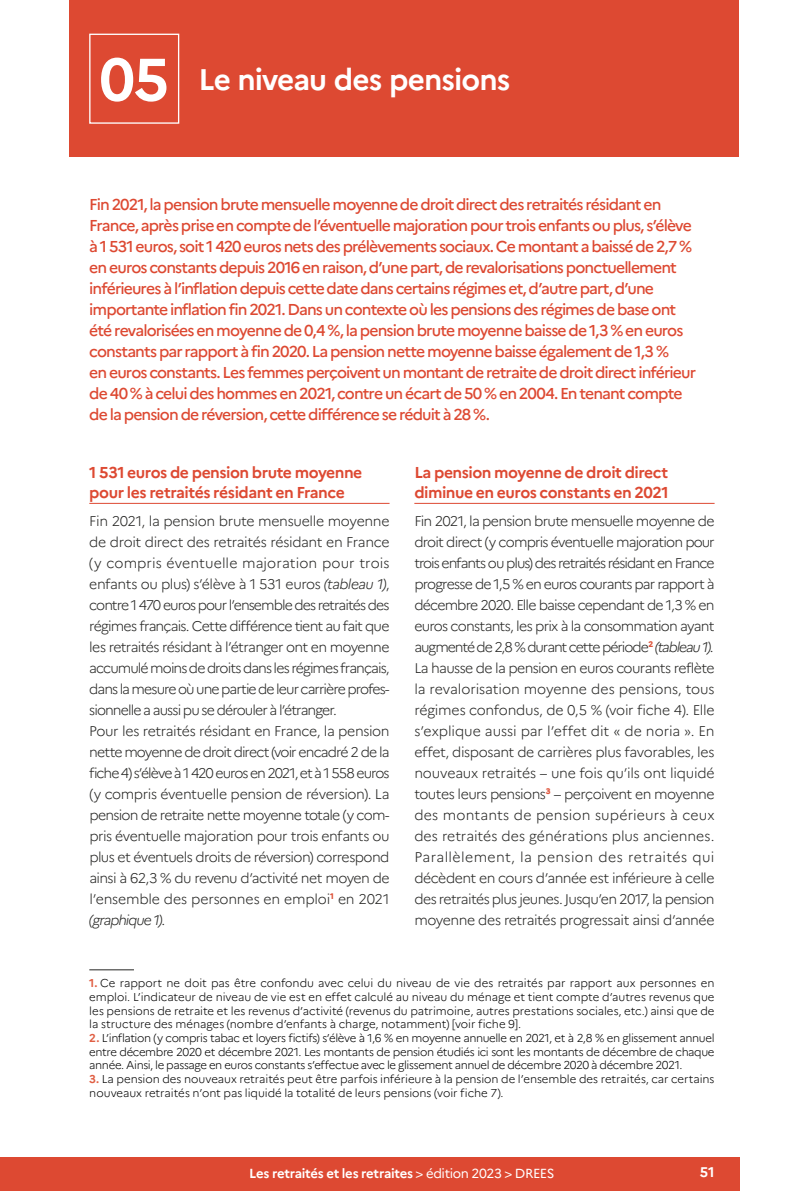
<style>
.page{position:relative;width:794px;height:1191px;background:#fff}
.page>*{position:absolute;margin:0;border:0;box-sizing:border-box;transform-origin:0 0}
.t1{font:700 29.75px "Marianne";letter-spacing:-.03em;color:#fff}
.t2{font:500 15.75px/21px "Marianne";letter-spacing:-.06em;color:#dd4932}
.t3{font:700 15.75px/19.2px "Marianne";letter-spacing:-.03em;color:#dd4932}
.t4{font:300 14px/21px "Marianne";letter-spacing:-.045em;color:#252523}
.t5{font:700 14px "Marianne";color:#fff}
.t6{font:700 13.12px "Marianne";letter-spacing:-.025em;color:#fff}
.t7{font:300 11.38px/13.7px "Marianne";letter-spacing:-.005em;color:#000;text-align:justify}
.s1{font-size:59.5px}
.s2{font-style:italic}
.s3{font-weight:700;color:#e05e43}
.s4{font-weight:400}
</style>
<div class="page">
<div style="left:0;top:1157px;width:739px;height:34px;background:#dd4932"></div>
<div style="left:69px;top:0;width:670px;height:156px;background:#dd4932"></div>
<div style="left:89px;top:34px;width:90px;height:90px;border:1px solid #fff"></div>
<hr style="left:89px;top:969px;width:45px;height:1px;background:#252523">
<hr style="left:89px;top:503px;width:300px;height:1px;background:#dd4932">
<hr style="left:414px;top:503px;width:300px;height:1px;background:#dd4932">
<h1 class="t1" style="left:99px;top:61px;width:412px"><span class="s1">05</span> Le niveau des pensions</h1>
<p class="t2" style="left:89px;top:194px;width:608px">Fin 2021, la pension brute mensuelle moyenne de droit direct des retraités résidant en France, après prise en compte de l’éventuelle majoration pour trois enfants ou plus, s’élève à 1 531 euros, soit 1 420 euros nets des prélèvements sociaux. Ce montant a baissé de 2,7 % en euros constants depuis 2016 en raison, d’une part, de revalorisations ponctuellement inférieures à l’inflation depuis cette date dans certains régimes et, d’autre part, d’une importante inflation fin 2021. Dans un contexte où les pensions des régimes de base ont été revalorisées en moyenne de 0,4 %, la pension brute moyenne baisse de 1,3 % en euros constants par rapport à fin 2020. La pension nette moyenne baisse également de 1,3 %<br>en euros constants. Les femmes perçoivent un montant de retraite de droit direct inférieur de 40 % à celui des hommes en 2021, contre un écart de 50 % en 2004. En tenant compte de la pension de réversion, cette différence se réduit à 28 %.</p>
<p class="t3" style="left:89px;top:463px;width:275px">1 531 euros de pension brute moyenne pour les retraités résidant en France</p>
<p class="t4" style="left:89px;top:510px;width:302px">Fin 2021, la pension brute mensuelle moyenne de droit direct des retraités résidant en France (y compris éventuelle majoration pour trois enfants ou plus) s’élève à 1 531 euros <span class="s2">(tableau 1)</span>, contre 1 470 euros pour l’ensemble des retraités des régimes français. Cette différence tient au fait que les retraités résidant à l’étranger ont en moyenne accumulé moins de droits dans les régimes français, dans la mesure où une partie de leur carrière profes&shy;sionnelle a aussi pu se dérouler à l’étranger.<br>Pour les retraités résidant en France, la pension nette moyenne de droit direct (voir encadré 2 de la fiche 4) s’élève à 1 420 euros en 2021, et à 1 558 euros (y compris éventuelle pension de réversion). La pension de retraite nette moyenne totale (y com&shy;pris éventuelle majoration pour trois enfants ou plus et éventuels droits de réversion) correspond ainsi à 62,3 % du revenu d’activité net moyen de l’ensemble des personnes en emploi<sup>1</sup> en 2021 <span class="s2">(graphique 1)</span>.</p>
<p class="t3" style="left:414px;top:463px;width:256px">La pension moyenne de droit direct diminue en euros constants en 2021</p>
<p class="t4" style="left:414px;top:510px;width:302px;text-align:justify">Fin 2021, la pension brute mensuelle moyenne de droit direct (y compris éventuelle majoration pour trois enfants ou plus) des retraités résidant en France progresse de 1,5 % en euros courants par rapport à décembre 2020. Elle baisse cependant de 1,3 % en euros constants, les prix à la consommation ayant augmenté de 2,8 % durant cette période<sup>2</sup> <span class="s2">(tableau 1)</span>.<br>La hausse de la pension en euros courants reflète la revalorisation moyenne des pensions, tous régimes confondus, de 0,5 % (voir fiche 4). Elle s’explique aussi par l’effet dit « de noria ». En effet, disposant de carrières plus favorables, les nouveaux retraités – une fois qu’ils ont liquidé toutes leurs pensions<sup>3</sup> – perçoivent en moyenne des montants de pension supérieurs à ceux des retraités des générations plus anciennes.<br>Parallèlement, la pension des retraités qui décèdent en cours d’année est inférieure à celle des retraités plus jeunes. Jusqu’en 2017, la pension moyenne des retraités progressait ainsi d’année</p>
<p class="t7" style="left:89px;top:976px;width:627px"><span class="s3">1.</span> Ce rapport ne doit pas être confondu avec celui du niveau de vie des retraités par rapport aux personnes en emploi. L’indicateur de niveau de vie est en effet calculé au niveau du ménage et tient compte d’autres revenus que les pensions de retraite et les revenus d’activité (revenus du patrimoine, autres prestations sociales, etc.) ainsi que de la structure des ménages (nombre d’enfants à charge, notamment) [voir fiche 9].</p>
<p class="t7" style="left:89px;top:1031px;width:627px"><span class="s3">2.</span> L’inflation (y compris tabac et loyers fictifs) s’élève à 1,6 % en moyenne annuelle en 2021, et à 2,8 % en glissement annuel entre décembre 2020 et décembre 2021. Les montants de pension étudiés ici sont les montants de décembre de chaque année. Ainsi, le passage en euros constants s’effectue avec le glissement annuel de décembre 2020 à décembre 2021.</p>
<p class="t7" style="left:89px;top:1072px;width:627px"><span class="s3">3.</span> La pension des nouveaux retraités peut être parfois inférieure à la pension de l’ensemble des retraités, car certains nouveaux retraités n’ont pas liquidé la totalité de leurs pensions (voir fiche 7).</p>
<p class="t6" style="left:249px;top:1165px;width:307px">Les retraités et les retraites <span class="s4">&gt; édition 2023 &gt; DREES</span></p>
<p class="t5" style="left:700px;top:1163px;width:16px">51</p>
</div>
